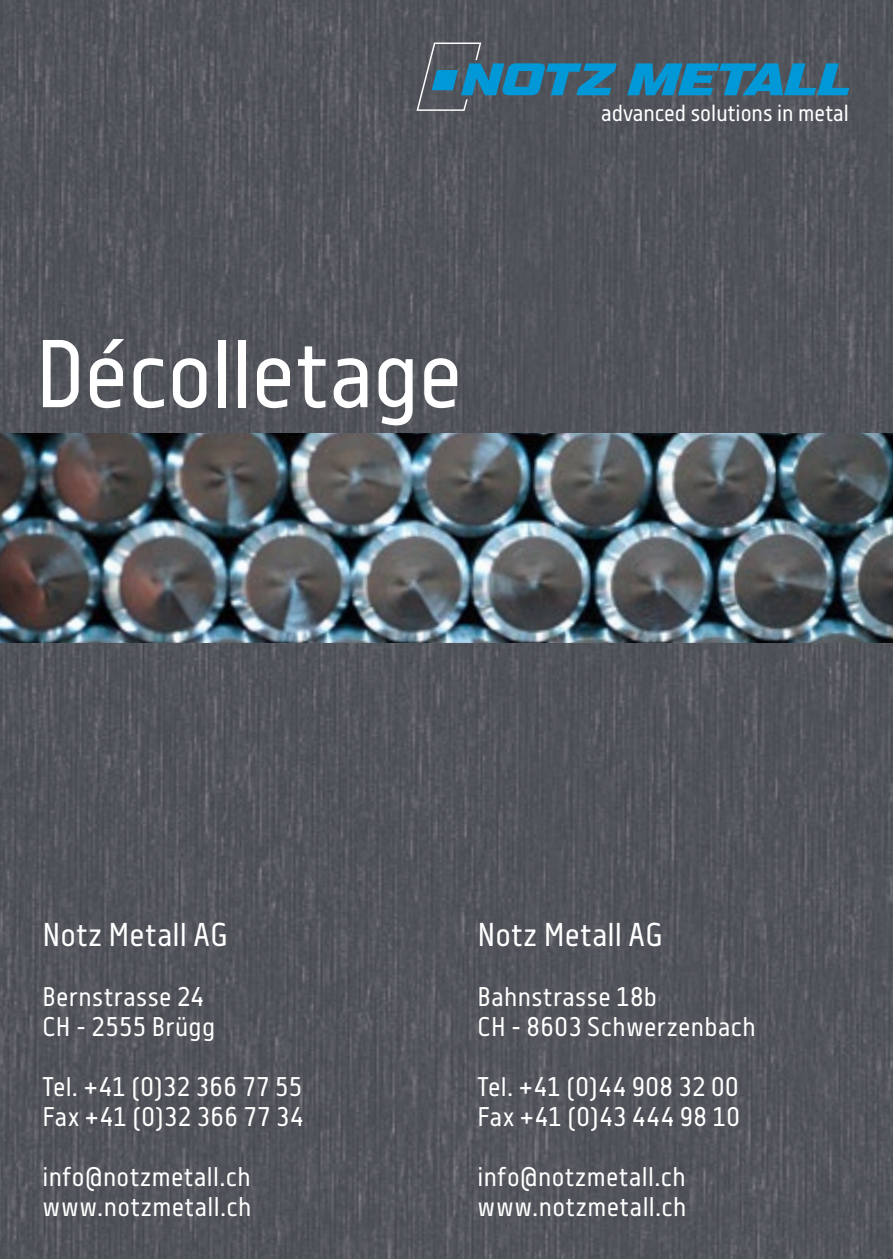
<style>
.page{position:relative;width:893px;height:1259px;background:#fff}
.page>*{position:absolute;margin:0;border:0;box-sizing:border-box;transform-origin:0 0}
.t1{font:96px "Centima";letter-spacing:-.01em;color:#fff}
.t2{font:33px "Centima";letter-spacing:.01em;color:#fff}
.t3{font:27px "Centima";letter-spacing:.015em;color:#fff}
.t4{font:23.4px "Centima";color:#fff}
</style>
<div class="page">
<img style="left:0;top:0;width:893px;height:1259px">
<svg style="left:627px;top:63px;width:222px;height:32px;background:#1f7ea7"></svg>
<svg style="left:416px;top:43px;width:201px;height:68px;background:#3f697e"></svg>
<img style="left:0;top:434px;width:893px;height:208px">
<h1 class="t1" style="left:36px;top:320px;width:428px">Décolletage</h1>
<p class="t4" style="left:601px;top:100px;width:249px">advanced solutions in metal</p>
<p class="t2" style="left:43px;top:916px;width:187px">Notz Metall AG</p>
<p class="t2" style="left:478px;top:916px;width:187px">Notz Metall AG</p>
<p class="t3" style="left:43px;top:981px;width:163px">Bernstrasse 24</p>
<p class="t3" style="left:478px;top:981px;width:181px">Bahnstrasse 18b</p>
<p class="t3" style="left:43px;top:1011px;width:174px">CH - 2555 Brügg</p>
<p class="t3" style="left:478px;top:1011px;width:280px">CH - 8603 Schwerzenbach</p>
<p class="t3" style="left:43px;top:1071px;width:261px">Tel. +41 (0)32 366 77 55</p>
<p class="t3" style="left:478px;top:1071px;width:263px">Tel. +41 (0)44 908 32 00</p>
<p class="t3" style="left:43px;top:1101px;width:263px">Fax +41 (0)32 366 77 34</p>
<p class="t3" style="left:478px;top:1101px;width:264px">Fax +41 (0)43 444 98 10</p>
<p class="t3" style="left:43px;top:1161px;width:210px">info@notzmetall.ch</p>
<p class="t3" style="left:478px;top:1161px;width:210px">info@notzmetall.ch</p>
<p class="t3" style="left:43px;top:1191px;width:210px">www.notzmetall.ch</p>
<p class="t3" style="left:478px;top:1191px;width:210px">www.notzmetall.ch</p>
</div>
